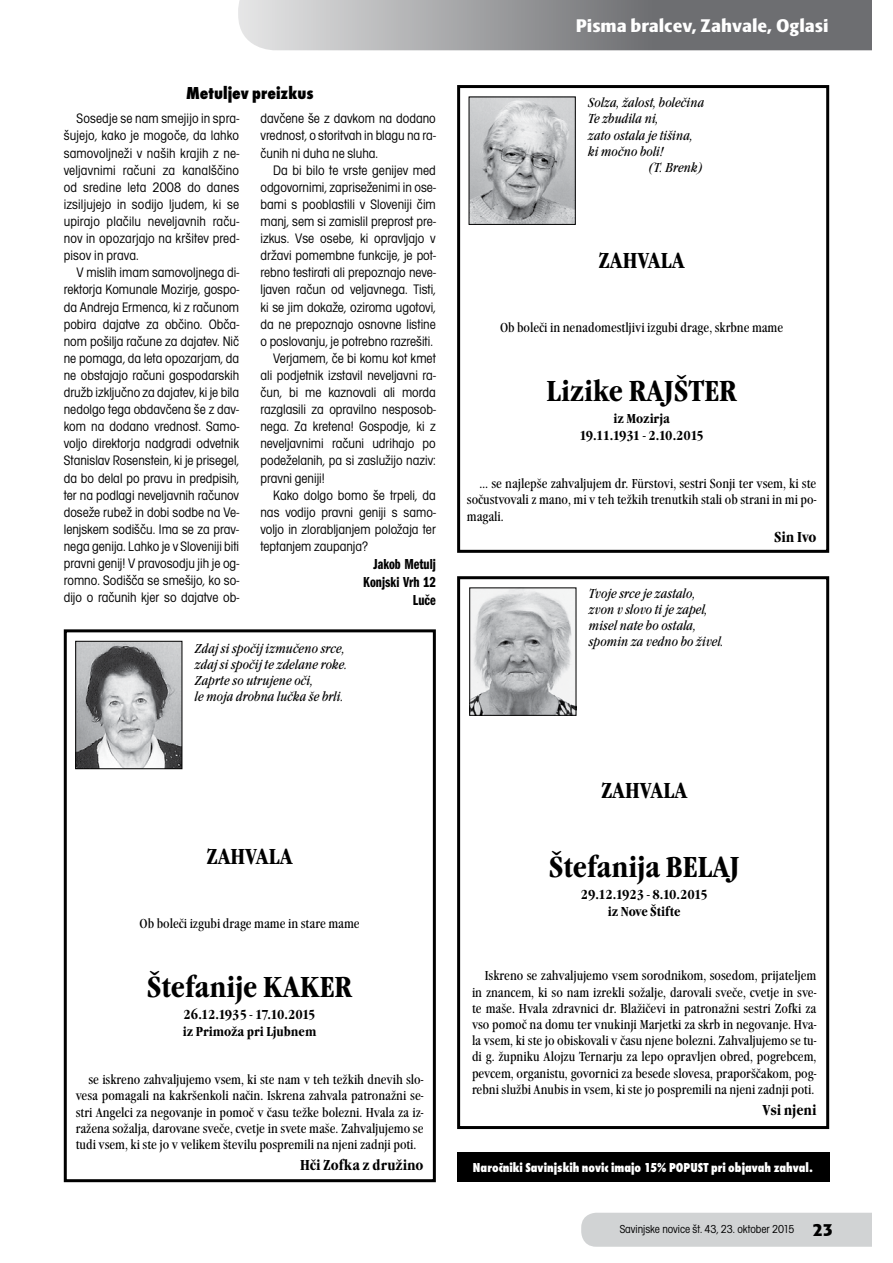
<style>
.page{position:relative;width:893px;height:1263px;background:#fff}
.page>*{position:absolute;margin:0;border:0;box-sizing:border-box;transform-origin:0 0}
.t1{font:700 condensed 30px "Garamond Itc TEE";color:#000}
.t2{font:700 condensed 22.5px "Garamond Itc TEE";color:#000}
.t3{font:18px "Skoda Sans Black CE";color:#fff}
.t4{font:18px "Futura TEE Extr Bold Cond";color:#000}
.t5{font:700 condensed 15px "Garamond Itc TEE";color:#000}
.t6{font:15px/18px "Franklin Got Itc TEE Demi Comp";color:#000;text-align:right}
.t7{font:condensed 14.25px/17.1px "Avant Gar Got Itc TEE";color:#000;text-align:justify}
.t8{font:condensed 13.5px/16.2px "Garamond Itc TEE";color:#000;text-align:justify}
.t9{font:italic condensed 13.5px/16.2px "Garamond Itc TEE";color:#000}
.t10{font:700 condensed 13.5px/16.2px "Garamond Itc TEE";color:#000;text-align:center}
.t11{font:13.5px "Futura TEE Extr Bold Cond";color:#fff}
.t12{font:condensed 12px "Avant Gar Got Itc TEE";color:#000}
.s1{font-family:"Skoda Sans";font-weight:900;font-stretch:normal;font-size:18px}
</style>
<div class="page">
<svg style="left:238px;top:0;width:634px;height:50px;background:#949597"></svg>
<div style="left:581px;top:1213px;width:291px;height:34px;background:#d1d3d4"></div>
<div style="left:457px;top:85px;width:372px;height:468px;border:3px solid #000"></div>
<div style="left:64px;top:629px;width:372px;height:553px;border:3px solid #000"></div>
<div style="left:457px;top:576px;width:372px;height:553px;border:3px solid #000"></div>
<div style="left:457px;top:1152px;width:373px;height:30px;background:#000"></div>
<img style="left:471px;top:99px;width:102px;height:124px">
<img style="left:471px;top:590px;width:103px;height:123px">
<div style="left:469px;top:588px;width:107px;height:127px;border:1px solid #000"></div>
<img style="left:77px;top:643px;width:103px;height:124px">
<div style="left:75px;top:641px;width:107px;height:128px;border:1px solid #000"></div>
<p class="t4" style="left:186px;top:83px;width:129px">Metuljev preizkus</p>
<p class="t7" style="left:64px;top:110px;width:177px;text-indent:13px">Sosedje se nam smejijo in spra&shy;šujejo, kako je mogoče, da lahko samovoljneži v naših krajih z ne&shy;veljavnimi računi za kanalščino od sredine leta 2008 do danes izsiljujejo in sodijo ljudem, ki se upirajo plačilu neveljavnih raču&shy;nov in opozarjajo na kršitev pred&shy;pisov in prava.</p>
<p class="t7" style="left:64px;top:264px;width:177px;text-indent:13px">V mislih imam samovoljnega di&shy;rektorja Komunale Mozirje, gospo&shy;da Andreja Ermenca, ki z računom pobira dajatve za občino. Obča&shy;nom pošilja račune za dajatev. Nič ne pomaga, da leta opozarjam, da ne obstajajo računi gospodarskih družb izključno za dajatev, ki je bila nedolgo tega obdavčena še z dav&shy;kom na dodano vrednost. Samo&shy;voljo direktorja nadgradi odvetnik Stanislav Rosenstein, ki je prisegel, da bo delal po pravu in predpisih, ter na podlagi neveljavnih računov doseže rubež in dobi sodbe na Ve&shy;lenjskem sodišču. Ima se za prav&shy;nega genija. Lahko je v Sloveniji biti pravni genij! V pravosodju jih je og&shy;romno. Sodišča se smešijo, ko so&shy;dijo o računih kjer so dajatve ob-</p>
<p class="t7" style="left:260px;top:110px;width:177px">davčene še z davkom na dodano vrednost, o storitvah in blagu na ra&shy;čunih ni duha ne sluha.</p>
<p class="t7" style="left:273px;top:162px;width:164px">Da bi bilo te vrste genijev med</p>
<p class="t7" style="left:260px;top:179px;width:177px">odgovornimi, zapriseženimi in ose-</p>
<p class="t7" style="left:260px;top:196px;width:177px">bami s pooblastili v Sloveniji čim</p>
<p class="t7" style="left:260px;top:213px;width:177px">manj, sem si zamislil preprost pre-</p>
<p class="t7" style="left:260px;top:230px;width:177px">izkus. Vse osebe, ki opravljajo v</p>
<p class="t7" style="left:260px;top:247px;width:177px">državi pomembne funkcije, je pot-</p>
<p class="t7" style="left:260px;top:264px;width:177px">rebno testirati ali prepoznajo neve-</p>
<p class="t7" style="left:260px;top:281px;width:177px">ljaven račun od veljavnega. Tisti,</p>
<p class="t7" style="left:260px;top:298px;width:177px">ki se jim dokaže, oziroma ugotovi,</p>
<p class="t7" style="left:260px;top:315px;width:177px">da ne prepoznajo osnovne listine</p>
<p class="t7" style="left:260px;top:333px;width:174px">o poslovanju, je potrebno razrešiti.</p>
<p class="t7" style="left:273px;top:350px;width:164px">Verjamem, če bi komu kot kmet</p>
<p class="t7" style="left:260px;top:367px;width:177px">ali podjetnik izstavil neveljavni ra-</p>
<p class="t7" style="left:260px;top:384px;width:177px">čun, bi me kaznovali ali morda</p>
<p class="t7" style="left:260px;top:401px;width:177px">razglasili za opravilno nesposob-</p>
<p class="t7" style="left:260px;top:418px;width:177px">nega. Za kretena! Gospodje, ki z</p>
<p class="t7" style="left:260px;top:435px;width:177px">neveljavnimi računi udrihajo po</p>
<p class="t7" style="left:260px;top:452px;width:177px">podeželanih, pa si zaslužijo naziv:</p>
<p class="t7" style="left:260px;top:469px;width:66px">pravni geniji!</p>
<p class="t7" style="left:273px;top:486px;width:164px">Kako dolgo bomo še trpeli, da</p>
<p class="t7" style="left:260px;top:504px;width:177px">nas vodijo pravni geniji s samo-</p>
<p class="t7" style="left:260px;top:521px;width:177px">voljo in zlorabljanjem položaja ter</p>
<p class="t7" style="left:260px;top:538px;width:109px">teptanjem zaupanja?</p>
<p class="t6" style="left:363px;top:555px;width:74px">Jakob Metulj<br>Konjski Vrh 12<br>Luče</p>
<p class="t9" style="left:195px;top:640px;width:154px">Zdaj si spočij izmučeno srce, zdaj si spočij te zdelane roke.<br>Zaprte so utrujene oči,<br>le moja drobna lučka še brli.</p>
<h2 class="t2" style="left:206px;top:843px;width:88px">ZAHVALA</h2>
<p class="t8" style="left:140px;top:916px;width:222px">Ob boleči izgubi drage mame in stare mame</p>
<h1 class="t1" style="left:147px;top:969px;width:207px">Štefanije KAKER</h1>
<p class="t10" style="left:183px;top:1007px;width:135px;text-align:left">26.12.1935 - 17.10.2015 iz Primoža pri Ljubnem</p>
<p class="t8" style="left:76px;top:1072px;width:349px;text-indent:13px">se iskreno zahvaljujemo vsem, ki ste nam v teh težkih dnevih slo&shy;vesa pomagali na kakršenkoli način. Iskrena zahvala patronažni se&shy;stri Angelci za negovanje in pomoč v času težke bolezni. Hvala za iz&shy;ražena sožalja, darovane sveče, cvetje in svete maše. Zahvaljujemo se tudi vsem, ki ste jo v velikem številu pospremili na njeni zadnji poti.</p>
<p class="t5" style="left:300px;top:1156px;width:125px">Hči Zofka z družino</p>
<p class="t3" style="left:576px;top:15px;width:254px">Pisma bralcev, Zahvale, Oglasi</p>
<p class="t9" style="left:588px;top:95px;width:118px">Solza, žalost, bolečina</p>
<p class="t9" style="left:588px;top:111px;width:72px">Te zbudila ni,</p>
<p class="t9" style="left:588px;top:127px;width:106px">zato ostala je tišina,</p>
<p class="t9" style="left:588px;top:143px;width:77px">ki močno boli!</p>
<p class="t9" style="left:649px;top:160px;width:55px">(T. Brenk)</p>
<h2 class="t2" style="left:598px;top:247px;width:88px">ZAHVALA</h2>
<p class="t8" style="left:500px;top:320px;width:285px">Ob boleči in nenadomestljivi izgubi drage, skrbne mame</p>
<h1 class="t1" style="left:546px;top:374px;width:192px">Lizike RAJŠTER</h1>
<p class="t10" style="left:579px;top:411px;width:126px">iz Mozirja<br>19.11.1931 - 2.10.2015</p>
<p class="t8" style="left:467px;top:476px;width:351px;text-indent:13px">… se najlepše zahvaljujem dr. Fürstovi, sestri Sonji ter vsem, ki ste sočustvovali z mano, mi v teh težkih trenutkih stali ob strani in mi po&shy;magali.</p>
<p class="t5" style="left:774px;top:528px;width:44px">Sin Ivo</p>
<p class="t9" style="left:589px;top:585px;width:137px">Tvoje srce je zastalo, zvon v slovo ti je zapel, misel nate bo ostala, spomin za vedno bo živel.</p>
<h2 class="t2" style="left:601px;top:777px;width:88px">ZAHVALA</h2>
<h1 class="t1" style="left:549px;top:850px;width:192px">Štefanija BELAJ</h1>
<p class="t10" style="left:581px;top:887px;width:129px">29.12.1923 - 8.10.2015 iz Nove Štifte</p>
<p class="t8" style="left:472px;top:968px;width:346px;text-indent:13px">Iskreno se zahvaljujemo vsem sorodnikom, sosedom, prijateljem in znancem, ki so nam izrekli sožalje, darovali sveče, cvetje in sve&shy;te maše. Hvala zdravnici dr. Blažičevi in patronažni sestri Zofki za vso pomoč na domu ter vnukinji Marjetki za skrb in negovanje. Hva&shy;la vsem, ki ste jo obiskovali v času njene bolezni. Zahvaljujemo se tu&shy;di g. župniku Alojzu Ternarju za lepo opravljen obred, pogrebcem, pevcem, organistu, govornici za besede slovesa, praporščakom, pog&shy;rebni službi Anubis in vsem, ki ste jo pospremili na njeni zadnji poti.</p>
<p class="t5" style="left:762px;top:1101px;width:56px">Vsi njeni</p>
<p class="t11" style="left:473px;top:1160px;width:342px">Naročniki Savinjskih novic imajo 15% POPUST pri objavah zahval.</p>
<p class="t12" style="left:620px;top:1222px;width:215px">Savinjske novice št. 43, 23. oktober 2015 <span class="s1">23</span></p>
</div>
